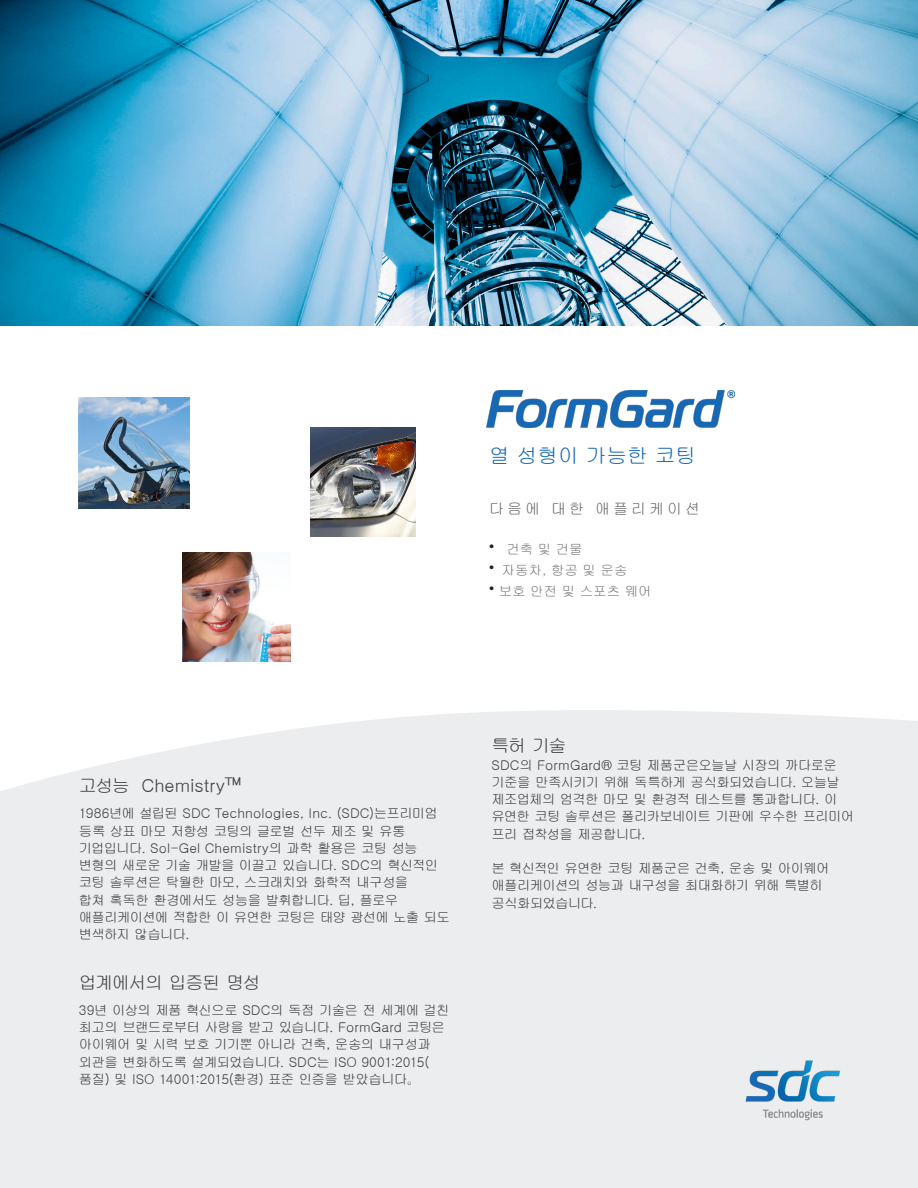
<style>
.page{position:relative;width:918px;height:1188px;background:#fff}
.page>*{position:absolute;margin:0;border:0;box-sizing:border-box;transform-origin:0 0}
.t1{font:20.7px "Gulim";color:#1768b4}
.t2{font:18px "Gulim";letter-spacing:-.065em;color:#3e3e3f}
.t3{font:18px "Gulim";letter-spacing:-.005em;color:#3e3e3f}
.t4{font:15px "Gulim";letter-spacing:.2em;color:#69696c}
.t5{font:13.5px/17.2px "Gulim";letter-spacing:-.055em;color:#3e3e3f}
.t6{font:13.5px "Gulim";color:#787a7d}
</style>
<div class="page">
<div style="left:0;top:710px;width:918px;height:478px;background:#ecedee"></div>
<svg style="left:76px;top:769px;width:7px;height:2px"></svg>
<img style="left:79px;top:397px;width:111px;height:112px">
<img style="left:182px;top:553px;width:109px;height:109px">
<img style="left:310px;top:428px;width:106px;height:109px">
<img style="left:0;top:0;width:918px;height:326px">
<img style="left:745px;top:1059px;width:96px;height:61px">
<img style="left:486px;top:391px;width:249px;height:37px">
<p class="t1" style="left:489px;top:445px;width:208px">열 성형이 가능한 코팅</p>
<p class="t4" style="left:489px;top:501px;width:212px">다음에 대한 애플리케이션</p>
<p class="t6" style="left:489px;top:543px;width:95px"><sup>•</sup> 건축 및 건물</p>
<p class="t6" style="left:489px;top:564px;width:140px"><sup>•</sup> 자동차, 항공 및 운송</p>
<p class="t6" style="left:489px;top:585px;width:164px"><sup>•</sup> 보호 안전 및 스포츠 웨어</p>
<p class="t3" style="left:79px;top:777px;width:164px">고성능 Chemistry™</p>
<p class="t5" style="left:79px;top:805px;width:373px">1986년에 설립된 SDC Technologies, Inc. (SDC)는프리미엄 등록 상표 마모 저항성 코팅의 글로벌 선두 제조 및 유통 기업입니다. Sol-Gel Chemistry의 과학 활용은 코팅 성능 변형의 새로운 기술 개발을 이끌고 있습니다. SDC의 혁신적인 코팅 솔루션은 탁월한 마모, 스크래치와 화학적 내구성을<br>합쳐 혹독한 환경에서도 성능을 발휘합니다. 딥, 플로우 애플리케이션에 적합한 이 유연한 코팅은 태양 광선에 노출 되도 변색하지 않습니다.</p>
<p class="t2" style="left:79px;top:973px;width:184px">업계에서의 입증된 명성</p>
<p class="t5" style="left:79px;top:1001px;width:372px">39년 이상의 제품 혁신으로 SDC의 독점 기술은 전 세계에 걸친 최고의 브랜드로부터 사랑을 받고 있습니다. FormGard 코팅은 아이웨어 및 시력 보호 기기뿐 아니라 건축, 운송의 내구성과 외관을 변화하도록 설계되었습니다. SDC는 ISO 9001:2015( 품질) 및 ISO 14001:2015(환경) 표준 인증을 받았습니다。</p>
<p class="t2" style="left:491px;top:737px;width:77px">특허 기술</p>
<p class="t5" style="left:491px;top:756px;width:364px">SDC의 FormGard® 코팅 제품군은오늘날 시장의 까다로운 기준을 만족시키기 위해 독특하게 공식화되었습니다. 오늘날 제조업체의 엄격한 마모 및 환경적 테스트를 통과합니다. 이 유연한 코팅 솔루션은 폴리카보네이트 기판에 우수한 프리미어 프리 접착성을 제공합니다.</p>
<p class="t5" style="left:491px;top:860px;width:340px">본 혁신적인 유연한 코팅 제품군은 건축, 운송 및 아이웨어 애플리케이션의 성능과 내구성을 최대화하기 위해 특별히 공식화되었습니다.</p>
</div>
